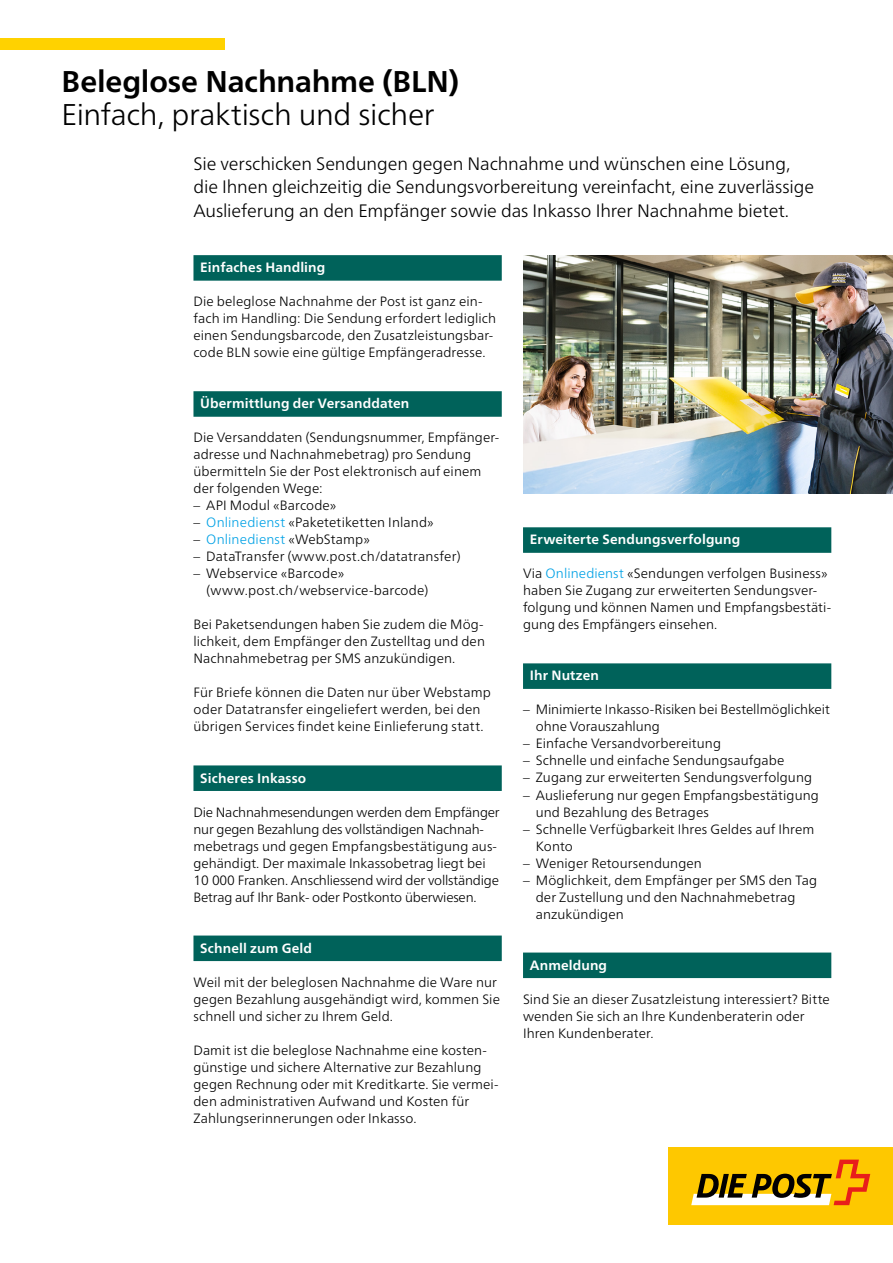
<style>
.page{position:relative;width:893px;height:1263px;background:#fff}
.page>*{position:absolute;margin:0;border:0;box-sizing:border-box;transform-origin:0 0}
.t1{font:300 30px "Frutiger Neue LT Pro";letter-spacing:-.01em;color:#000}
.t2{font:700 30px "Frutiger Neue LT Pro";letter-spacing:-.005em;color:#000}
.t3{font:300 18px/23.4px "Frutiger Neue LT Pro";letter-spacing:-.01em;color:#000}
.t4{font:300 13.5px/17px "Frutiger Neue LT Pro";letter-spacing:.005em;color:#000}
.t5{font:300 13.5px/17px "Frutiger Neue LT Pro";letter-spacing:-.015em;color:#000}
.t6{font:700 13.5px "Frutiger Neue LT Pro";letter-spacing:.01em;color:#fff}
.t7{font:300 13.5px "Frutiger Neue LT Pro";letter-spacing:.01em;color:#00a1e5}
.s1{color:#00a1e5}
.s2{color:#000}
</style>
<div class="page">
<div style="left:193px;top:255px;width:309px;height:26px;background:#00625a"></div>
<div style="left:193px;top:391px;width:309px;height:26px;background:#00625a"></div>
<div style="left:193px;top:765px;width:309px;height:26px;background:#00625a"></div>
<div style="left:193px;top:935px;width:309px;height:26px;background:#00625a"></div>
<div style="left:523px;top:527px;width:308px;height:26px;background:#00625a"></div>
<div style="left:523px;top:663px;width:308px;height:26px;background:#00625a"></div>
<div style="left:523px;top:952px;width:308px;height:26px;background:#00625a"></div>
<img style="left:523px;top:255px;width:370px;height:238px">
<div style="left:669px;top:1147px;width:224px;height:78px;background:#fec800"></div>
<svg style="left:691px;top:1159px;width:179px;height:46px"></svg>
<div style="left:0;top:38px;width:224px;height:12px;background:#ffd200"></div>
<h1 class="t2" style="left:62px;top:64px;width:399px">Beleglose Nachnahme (BLN)</h1>
<h2 class="t1" style="left:62px;top:97px;width:374px">Einfach, praktisch und sicher</h2>
<p class="t3" style="left:193px;top:152px;width:622px">Sie verschicken Sendungen gegen Nachnahme und wünschen eine Lösung, die Ihnen gleichzeitig die Sendungsvorbereitung vereinfacht, eine zuverlässige<br>Auslieferung an den Empfänger sowie das Inkasso Ihrer Nachnahme bietet.</p>
<h2 class="t6" style="left:200px;top:259px;width:127px">Einfaches Handling</h2>
<p class="t4" style="left:193px;top:293px;width:304px">Die beleglose Nachnahme der Post ist ganz ein&shy;fach im Handling: Die Sendung erfordert lediglich einen Sendungsbarcode, den Zusatzleistungsbar&shy;code BLN sowie eine gültige Empfängeradresse.</p>
<h2 class="t6" style="left:200px;top:396px;width:210px">Übermittlung der Versanddaten</h2>
<p class="t4" style="left:193px;top:429px;width:307px">Die Versanddaten (Sendungsnummer, Empfänger&shy;adresse und Nachnahmebetrag) pro Sendung übermitteln Sie der Post elektronisch auf einem der folgenden Wege:</p>
<p class="t4" style="left:193px;top:497px;width:144px">– API Modul «Barcode»</p>
<p class="t4" style="left:193px;top:514px;width:242px">– <span class="s1">Onlinedienst</span> «Paketetiketten Inland»</p>
<p class="t7" style="left:193px;top:532px;width:178px"><span class="s2">–</span> Onlinedienst <span class="s2">«WebStamp»</span></p>
<p class="t4" style="left:193px;top:548px;width:269px">– DataTransfer (www.post.ch/datatransfer)</p>
<p class="t4" style="left:206px;top:565px;width:224px;text-indent:-13px">– Webservice «Barcode» (www.post.ch/webservice-barcode)</p>
<p class="t4" style="left:193px;top:616px;width:293px;text-align:justify">Bei Paketsendungen haben Sie zudem die Mög&shy;lichkeit, dem Empfänger den Zustelltag und den Nachnahmebetrag per SMS anzukündigen.</p>
<p class="t4" style="left:193px;top:684px;width:299px">Für Briefe können die Daten nur über Webstamp oder Datatransfer eingeliefert werden, bei den übrigen Services findet keine Einlieferung statt.</p>
<h2 class="t6" style="left:200px;top:770px;width:108px">Sicheres Inkasso</h2>
<p class="t5" style="left:193px;top:803px;width:308px">Die Nachnahmesendungen werden dem Empfänger nur gegen Bezahlung des vollständigen Nachnah&shy;mebetrags und gegen Empfangsbestätigung aus&shy;gehändigt. Der maximale Inkassobetrag liegt bei 10 000 Franken. Anschliessend wird der vollständige Betrag auf Ihr Bank- oder Postkonto überwiesen.</p>
<h2 class="t6" style="left:200px;top:940px;width:113px">Schnell zum Geld</h2>
<p class="t4" style="left:193px;top:973px;width:308px">Weil mit der beleglosen Nachnahme die Ware nur gegen Bezahlung ausgehändigt wird, kommen Sie schnell und sicher zu Ihrem Geld.</p>
<p class="t4" style="left:193px;top:1041px;width:307px">Damit ist die beleglose Nachnahme eine kosten&shy;günstige und sichere Alternative zur Bezahlung gegen Rechnung oder mit Kreditkarte. Sie vermei&shy;den administrativen Aufwand und Kosten für Zahlungserinnerungen oder Inkasso.</p>
<h2 class="t6" style="left:530px;top:532px;width:212px">Erweiterte Sendungsverfolgung</h2>
<p class="t4" style="left:523px;top:565px;width:310px">Via <span class="s1">Onlinedienst</span> «Sendungen verfolgen Business» haben Sie Zugang zur erweiterten Sendungsver&shy;folgung und können Namen und Empfangsbestäti&shy;gung des Empfängers einsehen.</p>
<h2 class="t6" style="left:530px;top:668px;width:71px">Ihr Nutzen</h2>
<p class="t4" style="left:536px;top:701px;width:296px;text-indent:-13px">– Minimierte Inkasso-Risiken bei Bestellmöglichkeit ohne Vorauszahlung</p>
<p class="t4" style="left:523px;top:735px;width:200px">– Einfache Versandvorbereitung</p>
<p class="t4" style="left:523px;top:752px;width:263px">– Schnelle und einfache Sendungsaufgabe</p>
<p class="t4" style="left:523px;top:769px;width:291px">– Zugang zur erweiterten Sendungsverfolgung</p>
<p class="t4" style="left:536px;top:786px;width:285px;text-indent:-13px">– Auslieferung nur gegen Empfangsbestätigung und Bezahlung des Betrages</p>
<p class="t4" style="left:536px;top:820px;width:280px;text-indent:-13px">– Schnelle Verfügbarkeit Ihres Geldes auf Ihrem<br>Konto</p>
<p class="t4" style="left:523px;top:854px;width:180px">– Weniger Retoursendungen</p>
<p class="t4" style="left:536px;top:871px;width:283px;text-indent:-13px">– Möglichkeit, dem Empfänger per SMS den Tag der Zustellung und den Nachnahmebetrag anzukündigen</p>
<h2 class="t6" style="left:530px;top:957px;width:79px">Anmeldung</h2>
<p class="t4" style="left:523px;top:990px;width:308px">Sind Sie an dieser Zusatzleistung interessiert? Bitte wenden Sie sich an Ihre Kundenberaterin oder<br>Ihren Kundenberater.</p>
</div>
